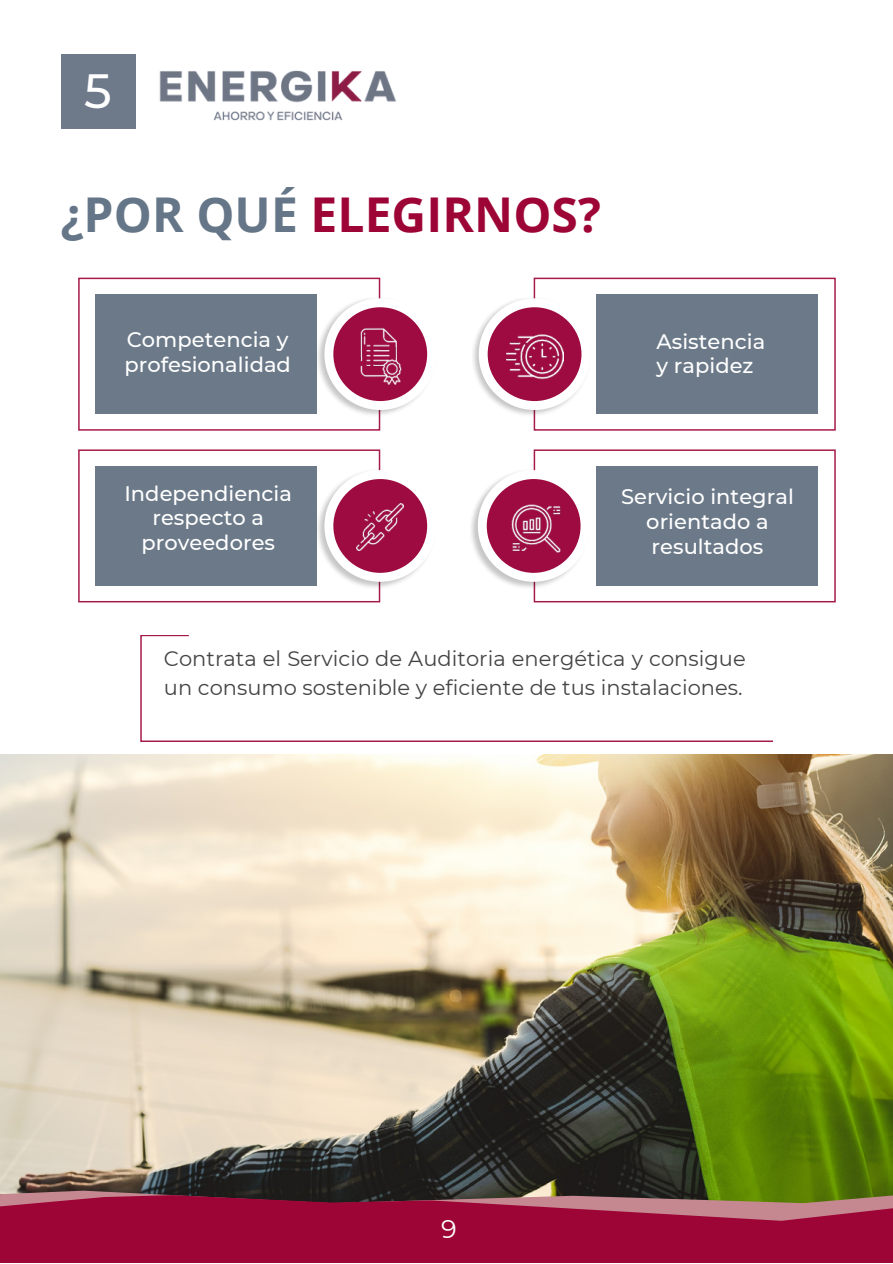
<style>
.page{position:relative;width:893px;height:1264px;background:#fff}
.page>*{position:absolute;margin:0;border:0;box-sizing:border-box;transform-origin:0 0}
.t1{font:700 48px "Open Sans";letter-spacing:.005em;color:#9e0537}
.t2{font:500 48px "Montserrat";color:#fff}
.t3{font:25.65px "Montserrat";color:#fff}
.t4{font:500 21px/24.8px "Montserrat";color:#fff;text-align:center}
.t5{font:21px/29.2px "Montserrat";color:#444345}
.s1{color:#647687}
</style>
<div class="page">
<img style="left:0;top:754px;width:892px;height:436px">
<svg style="left:0;top:1190px;width:892px;height:5px;background:#47482b"></svg>
<svg style="left:0;top:1195px;width:892px;height:67px;background:#9d163f"></svg>
<div style="left:61px;top:54px;width:75px;height:75px;background:#6e7989"></div>
<img style="left:159px;top:70px;width:238px;height:51px">
<svg style="left:78px;top:278px;width:302px;height:152px"></svg>
<div style="left:96px;top:294px;width:220px;height:120px;background:#6b7988"></div>
<svg style="left:78px;top:449px;width:302px;height:153px"></svg>
<div style="left:96px;top:466px;width:220px;height:119px;background:#6b7988"></div>
<svg style="left:533px;top:278px;width:302px;height:152px"></svg>
<div style="left:596px;top:294px;width:221px;height:120px;background:#6b7988"></div>
<svg style="left:533px;top:449px;width:302px;height:153px"></svg>
<div style="left:596px;top:466px;width:221px;height:119px;background:#6b7988"></div>
<img style="left:318px;top:296px;width:80px;height:121px">
<svg style="left:324px;top:298px;width:104px;height:112px"></svg>
<img style="left:473px;top:296px;width:117px;height:121px">
<svg style="left:478px;top:298px;width:112px;height:112px"></svg>
<img style="left:471px;top:468px;width:118px;height:120px">
<svg style="left:478px;top:470px;width:111px;height:111px"></svg>
<img style="left:318px;top:468px;width:84px;height:120px">
<svg style="left:324px;top:470px;width:104px;height:111px"></svg>
<img style="left:352px;top:328px;width:57px;height:57px">
<img style="left:506px;top:328px;width:57px;height:57px">
<img style="left:511px;top:503px;width:50px;height:50px">
<img style="left:356px;top:503px;width:48px;height:48px">
<svg style="left:140px;top:635px;width:633px;height:107px"></svg>
<h1 class="t2" style="left:84px;top:61px;width:29px">5</h1>
<h1 class="t1" style="left:61px;top:181px;width:542px"><span class="s1">¿POR QUÉ</span> ELEGIRNOS?</h1>
<p class="t4" style="left:124px;top:327px;width:168px;text-align:left">Competencia y profesionalidad</p>
<p class="t4" style="left:656px;top:328px;width:110px;text-align:left">Asistencia y rapidez</p>
<p class="t4" style="left:124px;top:481px;width:169px">Independiencia respecto a proveedores</p>
<p class="t4" style="left:621px;top:484px;width:174px">Servicio integral orientado a resultados</p>
<p class="t5" style="left:164px;top:643px;width:583px">Contrata el Servicio de Auditoria energética y consigue un consumo sostenible y eficiente de tus instalaciones.</p>
<p class="t3" style="left:441px;top:1213px;width:17px">9</p>
</div>
